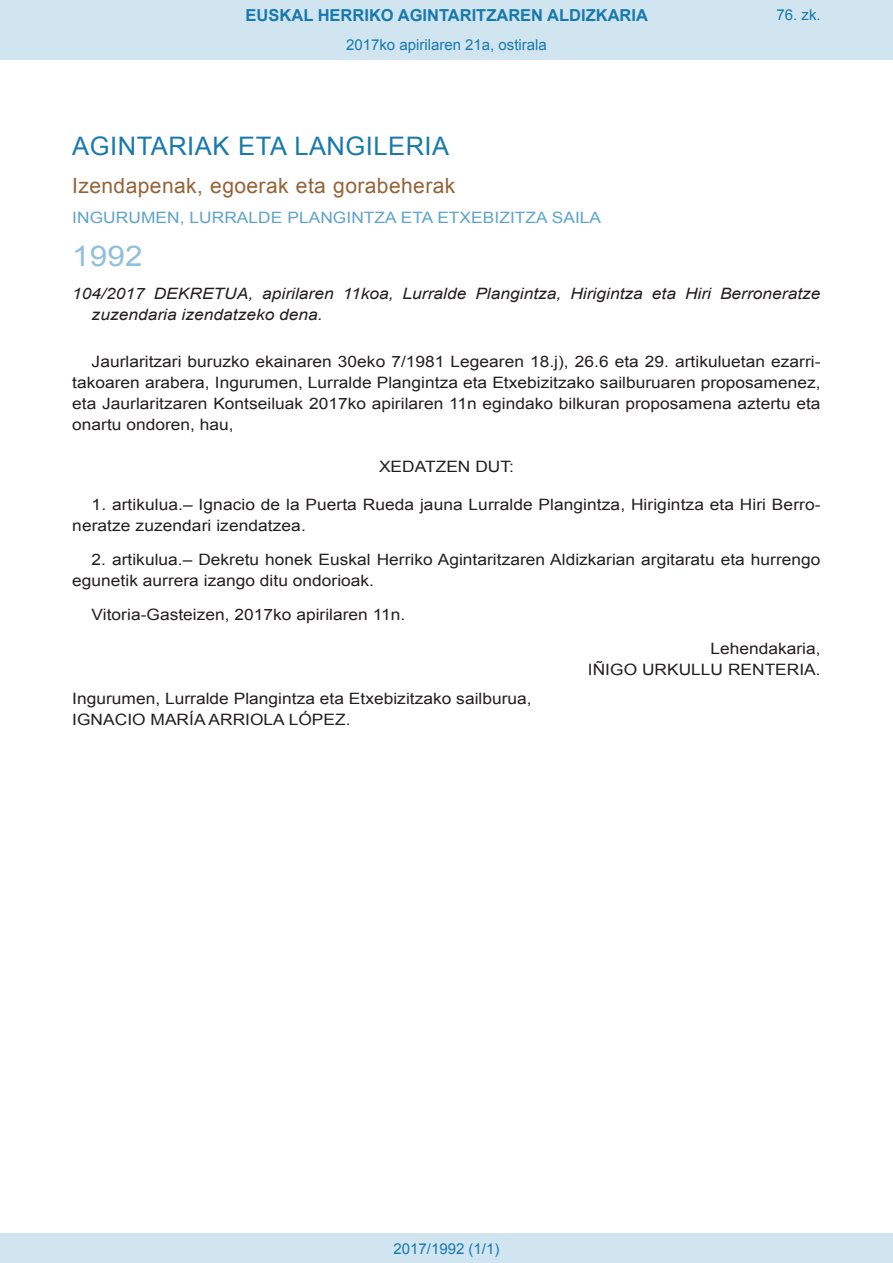
<style>
.page{position:relative;width:893px;height:1263px;background:#fff}
.page>*{position:absolute;margin:0;border:0;box-sizing:border-box;transform-origin:0 0}
.BOPVOrden{font:28.5px "Arial";color:#90c0db;scale:1.11 1}
.BOPVSeccion{font:25.5px "Arial";letter-spacing:.02em;color:#1879ad}
.BOPVSubseccion{font:21px "Arial";letter-spacing:.02em;color:#956338}
.t1{font:700 16.5px "Arial";color:#1879ad}
.BOPVDetalle{font:15.6px/21px "Arial";color:#231f20;scale:1.11 1}
.BOPVTitulo{font:italic 15.6px/21px "Arial";color:#231f20;scale:1.11 1}
.BOPVFirmaPuesto{font:15.6px "Arial";color:#231f20;scale:1.11 1}
.BOPVOrganismo{font:15.6px "Arial";letter-spacing:.005em;color:#5ea4ca;scale:1.11 1}
.BOPVFirmaLugFec{font:15.6px "Arial";color:#231f20;scale:1.11 1}
.BOPVFirmaNombre{font:15.6px "Arial";color:#231f20;scale:1.11 1}
.BOPVNombreLehen2{font:15.6px "Arial";color:#231f20;scale:1.11 1}
.BOPVPuestoLehen2{font:15.6px "Arial";color:#231f20;scale:1.11 1}
.BOPVClave{font:15.6px "Arial";color:#231f20;scale:1.11 1}
.Paginacion_Centro{font:15px "Arial";color:#1879ad}
</style>
<div class="page">
<div style="left:0;top:0;width:893px;height:60px;background:#d0e5f0"></div>
<div style="left:0;top:1233px;width:893px;height:30px;background:#d0e5f0"></div>
<p class="t1" style="left:246px;top:4px;width:404px">EUSKAL HERRIKO AGINTARITZAREN ALDIZKARIA</p>
<p class="Paginacion_Centro" style="left:346px;top:35px;width:202px">2017ko apirilaren 21a, ostirala</p>
<p class="Paginacion_Centro" style="left:776px;top:5px;width:46px">76. zk.</p>
<p class="BOPVSeccion" style="left:72px;top:129px;width:378px">AGINTARIAK ETA LANGILERIA</p>
<p class="BOPVSubseccion" style="left:72px;top:171px;width:385px">Izendapenak, egoerak eta gorabeherak</p>
<p class="BOPVOrganismo" style="left:72px;top:207px;width:478px">INGURUMEN, LURRALDE PLANGINTZA ETA ETXEBIZITZA SAILA</p>
<p class="BOPVOrden" style="left:72px;top:237px;width:65px">1992</p>
<p class="BOPVTitulo" style="left:92px;top:284px;width:658px;text-indent:-19px">104/2017 DEKRETUA, apirilaren 11koa, Lurralde Plangintza, Hirigintza eta Hiri Berroneratze zuzendaria izendatzeko dena.</p>
<p class="BOPVDetalle" style="left:72px;top:351px;width:676px;text-align:justify;text-indent:19px">Jaurlaritzari buruzko ekainaren 30eko 7/1981 Legearen 18.j), 26.6 eta 29. artikuluetan ezarri&shy;takoaren arabera, Ingurumen, Lurralde Plangintza eta Etxebizitzako sailburuaren proposamenez, eta Jaurlaritzaren Kontseiluak 2017ko apirilaren 11n egindako bilkuran proposamena aztertu eta onartu ondoren, hau,</p>
<p class="BOPVClave" style="left:379px;top:456px;width:123px">XEDATZEN DUT:</p>
<p class="BOPVDetalle" style="left:72px;top:494px;width:676px;text-indent:19px">1. artikulua.– Ignacio de la Puerta Rueda jauna Lurralde Plangintza, Hirigintza eta Hiri Berro&shy;neratze zuzendari izendatzea.</p>
<p class="BOPVDetalle" style="left:72px;top:549px;width:676px;text-indent:19px">2. artikulua.– Dekretu honek Euskal Herriko Agintaritzaren Aldizkarian argitaratu eta hurrengo egunetik aurrera izango ditu ondorioak.</p>
<p class="BOPVFirmaLugFec" style="left:92px;top:604px;width:284px">Vitoria-Gasteizen, 2017ko apirilaren 11n.</p>
<p class="BOPVPuestoLehen2" style="left:710px;top:638px;width:101px">Lehendakaria,</p>
<p class="BOPVNombreLehen2" style="left:588px;top:659px;width:211px">IÑIGO URKULLU RENTERIA.</p>
<p class="BOPVFirmaPuesto" style="left:72px;top:688px;width:415px">Ingurumen, Lurralde Plangintza eta Etxebizitzako sailburua,</p>
<p class="BOPVFirmaNombre" style="left:72px;top:709px;width:252px">IGNACIO MARÍA ARRIOLA LÓPEZ.</p>
<p class="Paginacion_Centro" style="left:393px;top:1238px;width:107px">2017/1992 (1/1)</p>
</div>
